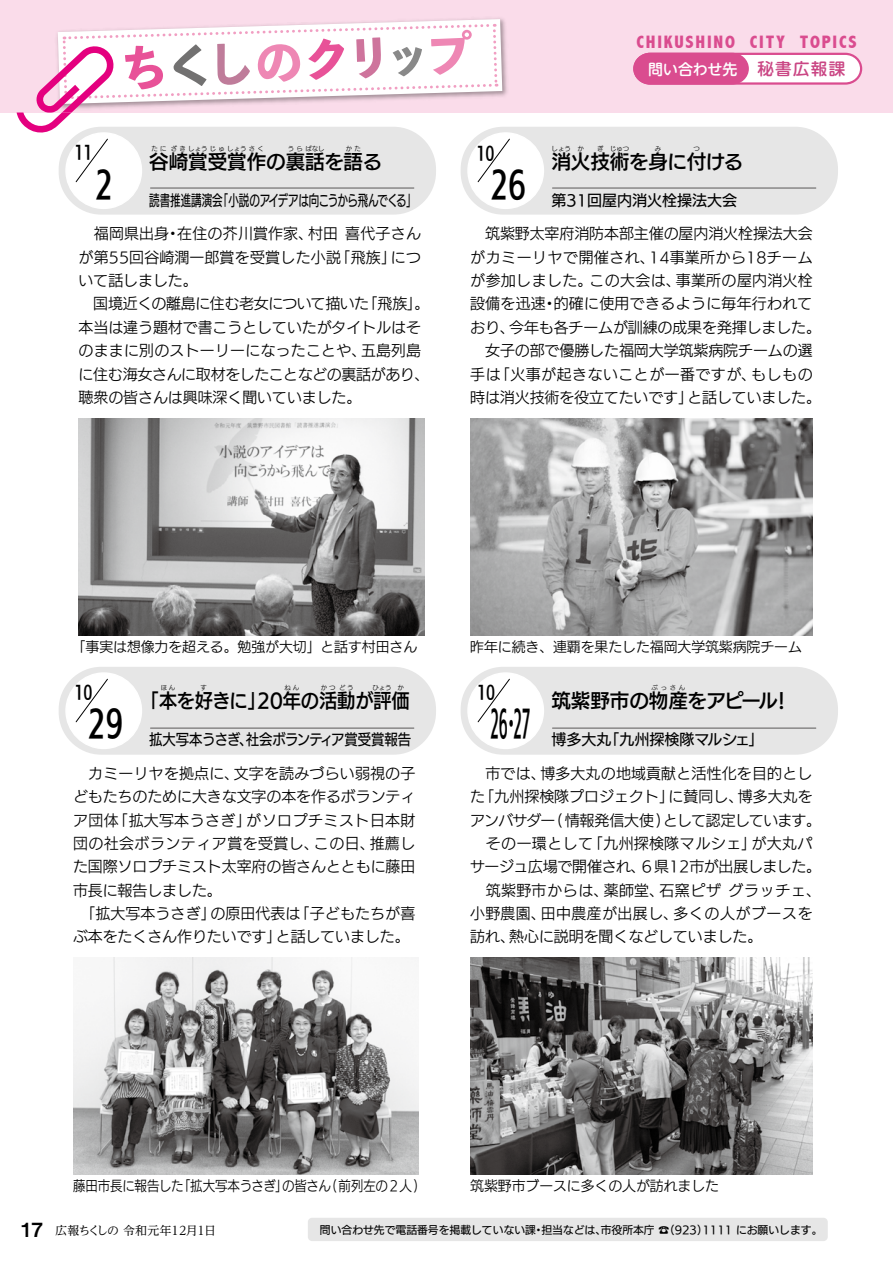
<style>
.page{position:relative;width:893px;height:1263px;background:#fff}
.page>*{position:absolute;margin:0;border:0;box-sizing:border-box;transform-origin:0 0}
.t1{font:48.45px "P Bunkyu Md Go Std EB";color:#e85298}
.t2{font:36px "UD Kakugo Large Pr 6 DB";color:#000}
.t3{font:36px "UD Kakugo Large Pr 6 DB";color:#000;scale:.5 1}
.t4{font:19.5px "UD Kakugo Large Pr 6 DB";color:#000}
.t5{font:19.5px "UD Kakugo Large Pr 6 DB";color:#000;scale:.93 1}
.t6{font:800 condensed 18px "Abadi";letter-spacing:.1em;color:#da4c8f}
.t7{font:18px "UD Kakugo Large Pr 6 DB";color:#000}
.t8{font:15px "UD Kakugo Large Pr 6 M";color:#000}
.t9{font:15px "UD Kakugo Large Pr 6 M";letter-spacing:-.02em;color:#000;scale:.7 1}
.t10{font:15px "UD Kakugo Large Pr 6 M";color:#000;scale:.89 1}
.t11{font:500 15px "UD Shin M Go Pro";letter-spacing:-.015em;color:#fff}
.t12{font:14.85px/23.4px "UD Kakugo Large Pr 6 R";color:#000}
.t13{font:13.8px "UD Kakugo Large Pr 6 R";color:#000}
.t14{font:13.8px "UD Kakugo Large Pr 6 R";letter-spacing:-.025em;color:#000;scale:.9 1}
.t15{font:12px "UD Reimin Pr 6";letter-spacing:-.035em;color:#000}
.t16{font:10.8px "UD Kakugo Large Pr 6 M";color:#000}
.t17{font:6.45px "UD Kakugo Large Pr 6 R";letter-spacing:.28em;color:#000}
.t18{font:6.45px "UD Kakugo Large Pr 6 R";letter-spacing:.35em;color:#000}
.s1{color:#727171}
.s2{color:#bf7c9a}
.s3{color:#ee87b4}
.s4{color:#ce749c}
.s5{color:#898989}
.s6{font-size:16.5px;color:#ca4684}
.s7{font-family:"Midashi Go Pro MB31";font-size:19.5px}
</style>
<div class="page">
<div style="left:0;top:0;width:893px;height:112px;background:#fadcea"></div>
<svg style="left:633px;top:53px;width:229px;height:32px;background:#ea9bc0"></svg>
<div style="left:59px;top:127px;width:377px;height:88px;background:#e6e6e6;border-radius:43px"></div>
<div style="left:66px;top:133px;width:75px;height:75px;background:#fff;border-radius:50%"></div>
<hr style="left:151px;top:188px;width:263px;height:1px;background:#595757">
<div style="left:461px;top:127px;width:377px;height:88px;background:#e6e6e6;border-radius:43px"></div>
<div style="left:468px;top:133px;width:75px;height:75px;background:#fff;border-radius:50%"></div>
<svg style="left:17px;top:19px;width:493px;height:164px"></svg>
<hr style="left:552px;top:188px;width:264px;height:1px;background:#595757">
<div style="left:59px;top:667px;width:377px;height:88px;background:#e6e6e6;border-radius:43px"></div>
<div style="left:66px;top:673px;width:75px;height:75px;background:#fff;border-radius:50%"></div>
<div style="left:65px;top:672px;width:77px;height:77px;border:1px solid #fff;border-radius:50%"></div>
<svg style="left:75px;top:678px;width:33px;height:45px"></svg>
<hr style="left:151px;top:728px;width:263px;height:1px;background:#595757">
<div style="left:461px;top:667px;width:377px;height:88px;background:#e6e6e6;border-radius:43px"></div>
<div style="left:468px;top:673px;width:75px;height:75px;background:#fff;border-radius:50%"></div>
<div style="left:467px;top:672px;width:77px;height:77px;border:1px solid #fff;border-radius:50%"></div>
<svg style="left:477px;top:678px;width:33px;height:45px"></svg>
<hr style="left:552px;top:728px;width:264px;height:1px;background:#595757">
<div style="left:308px;top:1218px;width:520px;height:23px;background:#e6e6e6;border-radius:4px"></div>
<img style="left:470px;top:418px;width:342px;height:217px">
<img style="left:470px;top:958px;width:342px;height:216px">
<img style="left:73px;top:958px;width:345px;height:216px">
<img style="left:79px;top:418px;width:345px;height:217px">
<h1 class="t1" style="left:119px;top:30px;width:355px;rotate:-2deg">ち<span class="s1">く</span><span class="s2">し</span><span class="s3">の</span>ク<span class="s4">リ</span><span class="s5">ッ</span><span class="s3">プ</span></h1>
<p class="t6" style="left:636px;top:31px;width:222px">CHIKUSHINO CITY TOPICS</p>
<p class="t11" style="left:648px;top:57px;width:199px">問い合わせ先 <span class="s6">秘書広報課</span></p>
<p class="t17" style="left:151px;top:145px;width:17px">たに</p>
<p class="t18" style="left:171px;top:145px;width:95px">ざきしょうじゅしょうさく</p>
<p class="t17" style="left:288px;top:145px;width:38px">うらばなし</p>
<p class="t17" style="left:346px;top:145px;width:17px">かた</p>
<p class="t7" style="left:74px;top:143px;width:19px">１１</p>
<h3 class="t4" style="left:149px;top:150px;width:235px">谷崎賞受賞作の裏話を語る</h3>
<h2 class="t2" style="left:95px;top:164px;width:16px">２</h2>
<p class="t9" style="left:149px;top:192px;width:384px">読書推進講演会「小説のアイデアは向こうから飛んでくる」</p>
<p class="t12" style="left:79px;top:222px;width:352px">　福岡県出身・在住の芥川賞作家、村田 喜代子さんが第55回谷崎潤一郎賞を受賞した小説「飛族」について話しました。<br>　国境近くの離島に住む老女について描いた「飛族」。本当は違う題材で書こうとしていたがタイトルはそのままに別のストーリーになったことや、五島列島に住む海女さんに取材をしたことなどの裏話があり、聴衆の皆さんは興味深く聞いていました。</p>
<p class="t7" style="left:477px;top:143px;width:19px">１０</p>
<h2 class="t2" style="left:490px;top:164px;width:37px">26</h2>
<p class="t17" style="left:551px;top:145px;width:21px">しょう</p>
<p class="t17" style="left:577px;top:145px;width:8px">か</p>
<p class="t17" style="left:597px;top:145px;width:8px">ぎ</p>
<p class="t17" style="left:610px;top:145px;width:21px">じゅつ</p>
<p class="t17" style="left:655px;top:145px;width:8px">み</p>
<p class="t17" style="left:693px;top:145px;width:8px">つ</p>
<h3 class="t4" style="left:551px;top:150px;width:193px">消火技術を身に付ける</h3>
<p class="t8" style="left:551px;top:192px;width:187px">第31回屋内消火栓操法大会</p>
<p class="t12" style="left:470px;top:222px;width:352px">　筑紫野太宰府消防本部主催の屋内消火栓操法大会がカミーリヤで開催され、14事業所から18チームが参加しました。この大会は、事業所の屋内消火栓設備を迅速・的確に使用できるように毎年行われており、今年も各チームが訓練の成果を発揮しました。　女子の部で優勝した福岡大学筑紫病院チームの選手は「火事が起きないことが一番ですが、もしもの時は消火技術を役立てたいです」と話していました。</p>
<p class="t13" style="left:72px;top:639px;width:347px">「事実は想像力を超える。勉強が大切」と話す村田さん</p>
<p class="t7" style="left:74px;top:682px;width:19px">１０</p>
<h2 class="t2" style="left:87px;top:703px;width:38px">29</h2>
<p class="t17" style="left:161px;top:684px;width:16px">ほん</p>
<p class="t17" style="left:201px;top:684px;width:8px">す</p>
<p class="t17" style="left:285px;top:684px;width:16px">ねん</p>
<p class="t17" style="left:321px;top:684px;width:16px">かつ</p>
<p class="t17" style="left:339px;top:684px;width:16px">どう</p>
<p class="t17" style="left:372px;top:684px;width:21px">ひょう</p>
<p class="t17" style="left:397px;top:684px;width:8px">か</p>
<h3 class="t5" style="left:141px;top:690px;width:291px">「本を好きに」20年の活動が評価</h3>
<p class="t10" style="left:149px;top:731px;width:296px">拡大写本うさぎ、社会ボランティア賞受賞報告</p>
<p class="t12" style="left:73px;top:762px;width:344px">　カミーリヤを拠点に、文字を読みづらい弱視の子どもたちのために大きな文字の本を作るボランティア団体「拡大写本うさぎ」がソロプチミスト日本財団の社会ボランティア賞を受賞し、この日、推薦した国際ソロプチミスト太宰府の皆さんとともに藤田市長に報告しました。<br>　「拡大写本うさぎ」の原田代表は「子どもたちが喜ぶ本をたくさん作りたいです」と話していました。</p>
<p class="t13" style="left:470px;top:639px;width:333px">昨年に続き、連覇を果たした福岡大学筑紫病院チーム</p>
<p class="t7" style="left:477px;top:682px;width:19px">１０</p>
<h2 class="t3" style="left:490px;top:703px;width:82px">２６・２７</h2>
<p class="t17" style="left:652px;top:684px;width:35px">ぶっさん</p>
<h3 class="t4" style="left:551px;top:690px;width:241px">筑紫野市の物産をアピール！</h3>
<p class="t8" style="left:551px;top:731px;width:214px">博多大丸「九州探検隊マルシェ」</p>
<p class="t12" style="left:470px;top:762px;width:352px">　市では、博多大丸の地域貢献と活性化を目的とした「九州探検隊プロジェクト」に賛同し、博多大丸をアンバサダー(情報発信大使 )として認定しています。　その一環として「九州探検隊マルシェ」が大丸パサージュ広場で開催され、６県12市が出展しました。　筑紫野市からは、薬師堂、石窯ピザ グラッチェ、小野農園、田中農産が出展し、多くの人がブースを訪れ、熱心に説明を聞くなどしていました。</p>
<p class="t14" style="left:73px;top:1178px;width:385px">藤田市長に報告した「拡大写本うさぎ」の皆さん(前列左の２人 )</p>
<p class="t13" style="left:470px;top:1178px;width:250px">筑紫野市ブースに多くの人が訪れました</p>
<p class="t15" style="left:21px;top:1220px;width:197px"><span class="s7">17</span> 広報ちくしの 令和元年12月1日</p>
<p class="t16" style="left:320px;top:1224px;width:504px">問い合わせ先で電話番号を掲載していない課・担当などは、市役所本庁 ☎（923）1111 にお願いします。</p>
</div>
